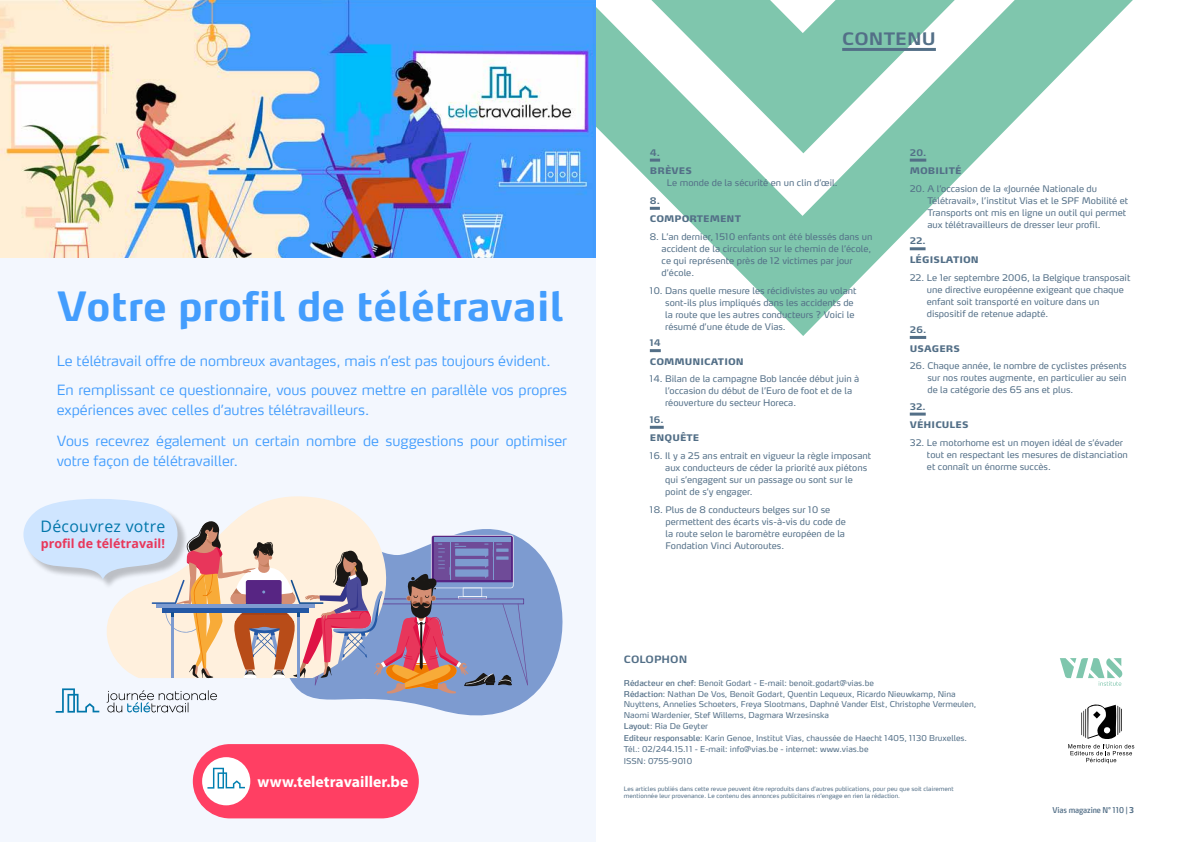
<style>
.page{position:relative;width:1191px;height:842px;background:#fff}
.page>*{position:absolute;margin:0;border:0;box-sizing:border-box;transform-origin:0 0}
.t1{font:700 40px "Max OT";color:#439dfd}
.t2{font:700 17px "Max OT";letter-spacing:.01em;color:#536f87}
.t3{font:15.8px "Open Sans";letter-spacing:.02em;color:#0076aa}
.t4{font:700 15.7px "Myriad Pro";color:#fff}
.t5{font:300 14px/28.5px "Max OT";color:#439dfd}
.t6{font:700 12.5px "Open Sans";color:#e8375b}
.t7{font:700 10px "Max OT";letter-spacing:.01em;color:#536f87}
.t8{font:9px/12px "Max OT";color:#536f87}
.t9{font:900 9px "Max OT";letter-spacing:.01em;color:#536f87}
.t10{font:700 9px "Max OT";color:#536f87}
.t11{font:8px/11.3px "Max OT";color:#536f87}
.t12{font:condensed 8px "Max OT";letter-spacing:-.015em;color:#536f87}
.t13{font:6px/7.2px "Max OT";color:#536f87}
.s1{font-style:inherit}
.s2{font-weight:700}
</style>
<div class="page">
<svg style="left:595px;top:0;width:538px;height:336px"></svg>
<hr style="left:842px;top:48px;width:94px;height:3px;background:#536f87">
<svg style="left:1068px;top:704px;width:66px;height:59px"></svg>
<svg style="left:1060px;top:658px;width:62px;height:28px"></svg>
<div style="left:0;top:218px;width:595px;height:624px;background:#f3f7fe"></div>
<svg style="left:650px;top:159px;width:10px;height:3px"></svg>
<svg style="left:650px;top:207px;width:10px;height:3px"></svg>
<svg style="left:650px;top:349px;width:11px;height:3px"></svg>
<svg style="left:650px;top:426px;width:13px;height:3px"></svg>
<hr style="left:909px;top:159px;width:17px;height:3px;background:#536f87">
<hr style="left:909px;top:247px;width:16px;height:3px;background:#536f87">
<hr style="left:909px;top:336px;width:17px;height:3px;background:#536f87">
<hr style="left:909px;top:413px;width:16px;height:3px;background:#536f87">
<img style="left:0;top:0;width:595px;height:258px">
<div style="left:193px;top:744px;width:226px;height:74px;background:#ff3f63;border-radius:37px"></div>
<div style="left:202px;top:757px;width:48px;height:48px;background:#fff;border-radius:50%"></div>
<svg style="left:207px;top:768px;width:38px;height:21px"></svg>
<svg style="left:454px;top:543px;width:109px;height:173px;fill:#7d9bd0"></svg>
<svg style="left:23px;top:496px;width:505px;height:217px"></svg>
<h1 class="t1" style="left:57px;top:280px;width:508px">Votre profil de télétravail</h1>
<h3 class="t5" style="left:57px;top:347px;width:512px">Le télétravail offre de nombreux avantages, mais n’est pas toujours évident.<br>En remplissant ce questionnaire, vous pouvez mettre en parallèle vos propres</h3>
<h3 class="t5" style="left:57px;top:395px;width:314px">expériences avec celles d’autres télétravailleurs.</h3>
<h3 class="t5" style="left:57px;top:431px;width:512px;line-height:20px">Vous recevrez également un certain nombre de suggestions pour optimiser votre façon de télétravailler.</h3>
<h3 class="t3" style="left:40px;top:515px;width:126px">Découvrez votre</h3>
<h3 class="t6" style="left:41px;top:535px;width:125px">profil de télétravail!</h3>
<h3 class="t4" style="left:257px;top:771px;width:152px">www.teletravailler.be</h3>
<h2 class="t2" style="left:842px;top:28px;width:95px">CONTENU</h2>
<p class="t10" style="left:650px;top:147px;width:12px">4.</p>
<p class="t9" style="left:650px;top:165px;width:43px">BRÈVES</p>
<p class="t8" style="left:667px;top:177px;width:172px">Le monde de la sécurité en un clin d’œil.</p>
<p class="t10" style="left:650px;top:195px;width:12px">8.</p>
<p class="t9" style="left:650px;top:213px;width:92px">COMPORTEMENT</p>
<p class="t8" style="left:661px;top:231px;width:212px;text-indent:-12px">8. L’an dernier, 1510 enfants ont été blessés dans un accident de la circulation sur le chemin de l’école, ce qui représente près de 12 victimes par jour d’école.</p>
<p class="t8" style="left:665px;top:284px;width:193px;text-indent:-15px">10. Dans quelle mesure les récidivistes au volant sont-ils plus impliqués dans les accidents de la route que les autres conducteurs ? Voici le résumé d’une étude de Vias.</p>
<p class="t10" style="left:650px;top:337px;width:12px">14</p>
<p class="t9" style="left:650px;top:355px;width:95px">COMMUNICATION</p>
<p class="t8" style="left:665px;top:373px;width:196px;text-indent:-15px">14. Bilan de la campagne Bob lancée début juin à l’occasion du début de l’Euro de foot et de la réouverture du secteur Horeca.</p>
<p class="t10" style="left:650px;top:414px;width:15px">16.</p>
<p class="t9" style="left:650px;top:432px;width:51px">ENQUÊTE</p>
<p class="t8" style="left:665px;top:450px;width:207px;text-indent:-15px">16. Il y a 25 ans entrait en vigueur la règle imposant aux conducteurs de céder la priorité aux piétons qui s’engagent sur un passage ou sont sur le point de s’y engager.</p>
<p class="t8" style="left:665px;top:503px;width:182px;text-indent:-16px">18. Plus de 8 conducteurs belges sur 10 se permettent des écarts vis-à-vis du code de la route selon le baromètre européen de la Fondation Vinci Autoroutes.</p>
<p class="t10" style="left:909px;top:147px;width:18px">20.</p>
<p class="t9" style="left:909px;top:165px;width:53px">MOBILITÉ</p>
<p class="t8" style="left:927px;top:183px;width:202px;text-indent:-18px">20. A l’occasion de la «Journée Nationale du Télétravail», l’institut Vias et le SPF Mobilité et Transports ont mis en ligne un outil qui permet aux télétravailleurs de dresser leur profil.</p>
<p class="t10" style="left:909px;top:235px;width:17px">22.</p>
<p class="t9" style="left:909px;top:254px;width:71px">LÉGISLATION</p>
<p class="t8" style="left:926px;top:271px;width:205px;text-indent:-17px">22. Le 1er septembre 2006, la Belgique transposait une directive européenne exigeant que chaque enfant soit transporté en voiture dans un dispositif de retenue adapté.</p>
<p class="t10" style="left:909px;top:324px;width:18px">26.</p>
<p class="t9" style="left:909px;top:342px;width:52px">USAGERS</p>
<p class="t8" style="left:927px;top:360px;width:201px;text-align:justify;text-indent:-18px">26. Chaque année, le nombre de cyclistes présents sur nos routes augmente, en particulier au sein de la catégorie des 65 ans et plus.</p>
<p class="t10" style="left:909px;top:400px;width:17px">32.</p>
<p class="t9" style="left:909px;top:419px;width:60px">VÉHICULES</p>
<p class="t8" style="left:927px;top:436px;width:202px;text-indent:-17px">32. Le motorhome est un moyen idéal de s’évader tout en respectant les mesures de distanciation et connaît un énorme succès.</p>
<p class="t7" style="left:624px;top:652px;width:65px">COLOPHON</p>
<p class="t11" style="left:624px;top:677px;width:333px"><span class="s1">Rédacteur en chef</span>: Benoit Godart - E-mail: benoit.godart@vias.be<br><span class="s1">Rédaction</span>: Nathan De Vos, Benoit Godart, Quentin Lequeux, Ricardo Nieuwkamp, Nina</p>
<p class="t11" style="left:624px;top:698px;width:354px">Nuyttens, Annelies Schoeters, Freya Slootmans, Daphné Vander Elst, Christophe Vermeulen, Naomi Wardenier, Stef Willems, Dagmara Wrzesinska<br><span class="s1">Layout</span>: Ria De Geyter<br><span class="s1">Editeur responsable</span>: Karin Genoe, Institut Vias, chaussée de Haecht 1405, 1130 Bruxelles.<br>Tél.: 02/244.15.11 - E-mail: info@vias.be - internet: www.vias.be<br>ISSN: 0755-9010</p>
<p class="t13" style="left:624px;top:785px;width:331px">Les articles publiés dans cette revue peuvent être reproduits dans d’autres publications, pour peu que soit clairement mentionnée leur provenance. Le contenu des annonces publicitaires n’engage en rien la rédaction.</p>
<p class="t12" style="left:1052px;top:805px;width:83px">Vias magazine N° 110 | <span class="s2">3</span></p>
</div>
